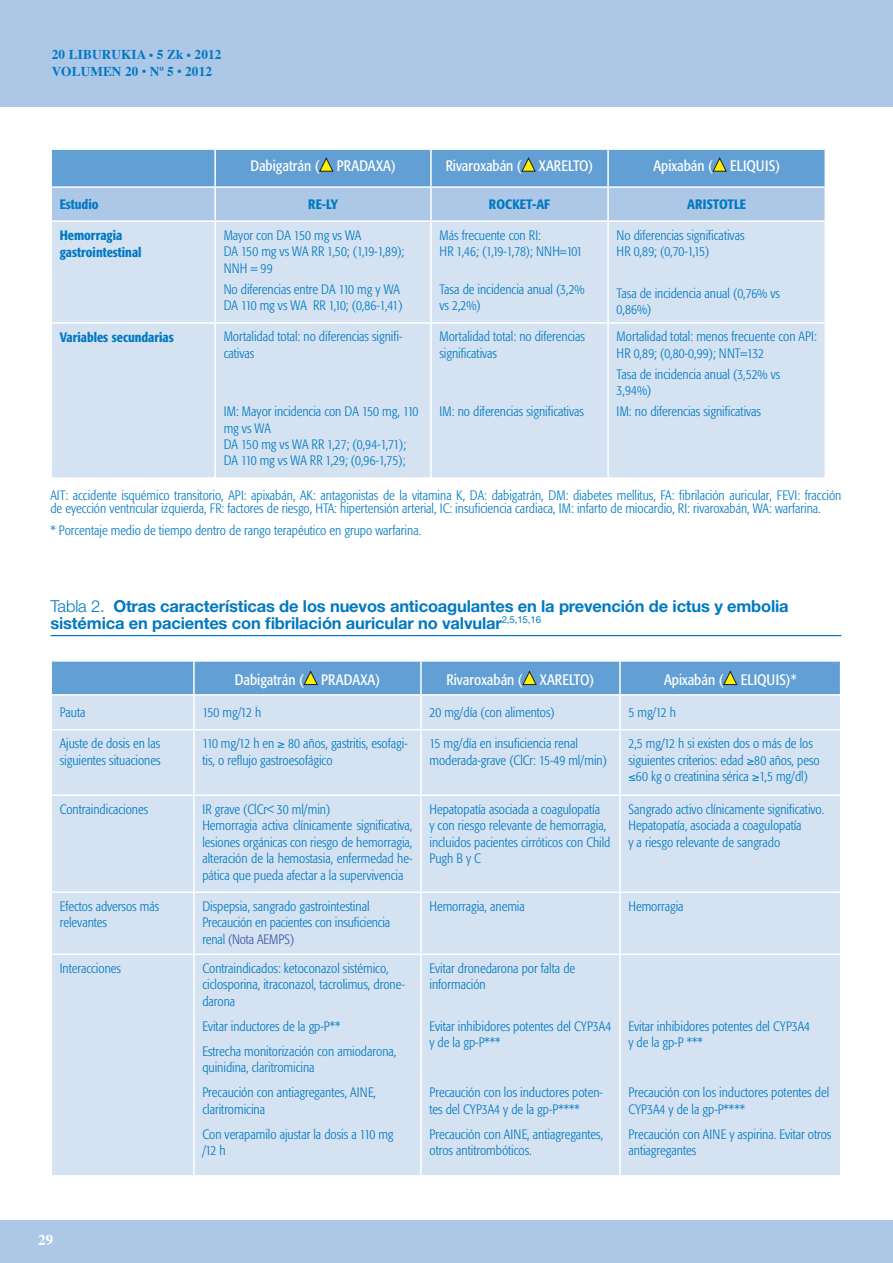
<style>
.page{position:relative;width:893px;height:1263px;background:#fff}
.page>*{position:absolute;margin:0;border:0;box-sizing:border-box;transform-origin:0 0}
.t1{font:700 16.5px/16.5px "Helvetica Neue";letter-spacing:-.01em;color:#0079c2}
.t2{font:condensed 15px "Formata";color:#fff}
.t3{font:700 15px "Times";color:#fff}
.t4{font:300 condensed 13.5px/16.5px "Formata";color:#0079c2}
.t5{font:500 condensed 13.5px/16.5px "Formata";color:#0079c2}
.t6{font:700 13.5px/16.2px "Times";letter-spacing:.01em;color:#0079c2}
.s1{font-size:12px}
.s2{font-weight:300}
.s3{color:#3d54a4}
</style>
<div class="page">
<div style="left:0;top:0;width:893px;height:106px;background:#adc7e7"></div>
<div style="left:0;top:1220px;width:893px;height:43px;background:#adc7e7"></div>
<hr style="left:50px;top:635px;width:791px;height:1px;background:#0079c2">
<div style="left:52px;top:222px;width:773px;height:255px;background:#d4e2f2"></div>
<hr style="left:214px;top:222px;width:2px;height:100px;background:#fff">
<hr style="left:430px;top:222px;width:2px;height:100px;background:#fff">
<hr style="left:607px;top:222px;width:2px;height:100px;background:#fff">
<hr style="left:50px;top:322px;width:165px;height:2px;background:#fff">
<hr style="left:215px;top:322px;width:216px;height:2px;background:#fff">
<hr style="left:214px;top:324px;width:2px;height:153px;background:#fff">
<hr style="left:431px;top:322px;width:177px;height:2px;background:#fff">
<hr style="left:430px;top:324px;width:2px;height:153px;background:#fff">
<hr style="left:608px;top:322px;width:218px;height:2px;background:#fff">
<hr style="left:607px;top:324px;width:2px;height:153px;background:#fff">
<svg style="left:51px;top:149px;width:774px;height:72px;background:#8bb5dd"></svg>
<div style="left:52px;top:696px;width:788px;height:479px;background:#d4e2f2"></div>
<hr style="left:193px;top:696px;width:2px;height:33px;background:#fff">
<hr style="left:420px;top:696px;width:2px;height:33px;background:#fff">
<hr style="left:619px;top:696px;width:2px;height:33px;background:#fff">
<hr style="left:50px;top:729px;width:144px;height:1px;background:#fff">
<hr style="left:194px;top:729px;width:227px;height:1px;background:#fff">
<hr style="left:193px;top:730px;width:2px;height:64px;background:#fff">
<hr style="left:421px;top:729px;width:199px;height:1px;background:#fff">
<hr style="left:420px;top:730px;width:2px;height:64px;background:#fff">
<hr style="left:620px;top:729px;width:221px;height:1px;background:#fff">
<hr style="left:619px;top:730px;width:2px;height:64px;background:#fff">
<hr style="left:50px;top:794px;width:144px;height:2px;background:#fff">
<hr style="left:194px;top:794px;width:227px;height:2px;background:#fff">
<hr style="left:193px;top:796px;width:2px;height:95px;background:#fff">
<hr style="left:421px;top:794px;width:199px;height:2px;background:#fff">
<hr style="left:420px;top:796px;width:2px;height:95px;background:#fff">
<hr style="left:620px;top:794px;width:221px;height:2px;background:#fff">
<hr style="left:619px;top:796px;width:2px;height:95px;background:#fff">
<hr style="left:50px;top:891px;width:144px;height:2px;background:#fff">
<hr style="left:194px;top:891px;width:227px;height:2px;background:#fff">
<hr style="left:193px;top:893px;width:2px;height:60px;background:#fff">
<hr style="left:421px;top:891px;width:199px;height:2px;background:#fff">
<hr style="left:420px;top:893px;width:2px;height:60px;background:#fff">
<hr style="left:620px;top:891px;width:221px;height:2px;background:#fff">
<hr style="left:619px;top:893px;width:2px;height:60px;background:#fff">
<hr style="left:50px;top:953px;width:144px;height:2px;background:#fff">
<hr style="left:194px;top:953px;width:227px;height:2px;background:#fff">
<hr style="left:193px;top:955px;width:2px;height:220px;background:#fff">
<hr style="left:421px;top:953px;width:199px;height:2px;background:#fff">
<hr style="left:420px;top:955px;width:2px;height:220px;background:#fff">
<hr style="left:620px;top:953px;width:221px;height:2px;background:#fff">
<hr style="left:619px;top:955px;width:2px;height:220px;background:#fff">
<svg style="left:51px;top:661px;width:790px;height:34px;background:#6ba4d4"></svg>
<p class="t6" style="left:52px;top:45px;width:171px">20 LIBURUKIA <span class="s1">•</span> 5 Zk <span class="s1">•</span> 2012<br>VOLUMEN 20 <span class="s1">•</span> Nº 5 <span class="s1">•</span> 2012</p>
<p class="t2" style="left:250px;top:157px;width:147px">Dabigatrán ( PRADAXA)</p>
<p class="t2" style="left:446px;top:157px;width:149px">Rivaroxabán ( XARELTO)</p>
<p class="t2" style="left:653px;top:157px;width:128px">Apixabán ( ELIQUIS)</p>
<p class="t5" style="left:60px;top:196px;width:40px">Estudio</p>
<p class="t5" style="left:308px;top:196px;width:31px">RE-LY</p>
<p class="t5" style="left:489px;top:196px;width:63px">ROCKET-AF</p>
<p class="t5" style="left:687px;top:196px;width:60px">ARISTOTLE</p>
<p class="t5" style="left:60px;top:227px;width:83px">Hemorragia gastrointestinal</p>
<p class="t4" style="left:224px;top:227px;width:182px">Mayor con DA 150 mg vs WA<br>DA 150 mg vs WA RR 1,50; (1,19-1,89);<br>NNH = 99</p>
<p class="t4" style="left:224px;top:281px;width:181px">No diferencias entre DA 110 mg y WA<br>DA 110 mg vs WA RR 1,10; (0,86-1,41)</p>
<p class="t4" style="left:617px;top:227px;width:129px">No diferencias significativas<br>HR 0,89; (0,70-1,15)</p>
<p class="t4" style="left:617px;top:285px;width:165px">Tasa de incidencia anual (0,76% vs<br>0,86%)</p>
<p class="t4" style="left:439px;top:227px;width:144px">Más frecuente con RI:<br>HR 1,46; (1,19-1,78); NNH=101</p>
<p class="t4" style="left:439px;top:281px;width:147px">Tasa de incidencia anual (3,2% vs 2,2%)</p>
<p class="t5" style="left:60px;top:329px;width:116px">Variables secundarias</p>
<p class="t4" style="left:224px;top:329px;width:180px">Mortalidad total: no diferencias signifi&shy;cativas</p>
<p class="t4" style="left:224px;top:403px;width:196px">IM: Mayor incidencia con DA 150 mg, 110 mg vs WA<br>DA 150 mg vs WA RR 1,27; (0,94-1,71);<br>DA 110 mg vs WA RR 1,29; (0,96-1,75);</p>
<p class="t4" style="left:439px;top:329px;width:147px">Mortalidad total: no diferencias significativas</p>
<p class="t4" style="left:439px;top:403px;width:146px">IM: no diferencias significativas</p>
<p class="t4" style="left:617px;top:329px;width:202px">Mortalidad total: menos frecuente con API:<br>HR 0,89; (0,80-0,99); NNT=132</p>
<p class="t4" style="left:617px;top:366px;width:165px">Tasa de incidencia anual (3,52% vs<br>3,94%)</p>
<p class="t4" style="left:617px;top:403px;width:146px">IM: no diferencias significativas</p>
<p class="t4" style="left:50px;top:488px;width:792px;line-height:13.5px">AIT: accidente isquémico transitorio, API: apixabán, AK: antagonistas de la vitamina K, DA: dabigatrán, DM: diabetes mellitus, FA: fibrilación auricular, FEVI: fracción de eyección ventricular izquierda, FR: factores de riesgo, HTA: hipertensión arterial, IC: insuficiencia cardiaca, IM: infarto de miocardio, RI: rivaroxabán, WA: warfarina.</p>
<p class="t4" style="left:50px;top:522px;width:372px">* Porcentaje medio de tiempo dentro de rango terapéutico en grupo warfarina.</p>
<p class="t1" style="left:50px;top:598px;width:740px"><span class="s2">Tabla 2.</span> Otras características de los nuevos anticoagulantes en la prevención de ictus y embolia sistémica en pacientes con fibrilación auricular no valvular<sup>2,5,15,16</sup></p>
<p class="t2" style="left:235px;top:671px;width:147px">Dabigatrán ( PRADAXA)</p>
<p class="t2" style="left:447px;top:671px;width:149px">Rivaroxabán ( XARELTO)</p>
<p class="t2" style="left:664px;top:671px;width:134px">Apixabán ( ELIQUIS)*</p>
<p class="t4" style="left:60px;top:704px;width:27px">Pauta</p>
<p class="t4" style="left:202px;top:704px;width:60px">150 mg/12 h</p>
<p class="t4" style="left:429px;top:704px;width:127px">20 mg/día (con alimentos)</p>
<p class="t4" style="left:628px;top:704px;width:49px">5 mg/12 h</p>
<p class="t4" style="left:60px;top:735px;width:102px">Ajuste de dosis en las siguientes situaciones</p>
<p class="t4" style="left:202px;top:735px;width:207px">110 mg/12 h en ≥ 80 años, gastritis, esofagi&shy;tis, o reflujo gastroesofágico</p>
<p class="t4" style="left:429px;top:735px;width:179px">15 mg/día en insuficiencia renal moderada-grave (ClCr: 15-49 ml/min)</p>
<p class="t4" style="left:628px;top:735px;width:193px">2,5 mg/12 h si existen dos o más de los siguientes criterios: edad ≥80 años, peso ≤60 kg o creatinina sérica ≥1,5 mg/dl)</p>
<p class="t4" style="left:60px;top:801px;width:90px">Contraindicaciones</p>
<p class="t4" style="left:202px;top:801px;width:212px">IR grave (ClCr&lt; 30 ml/min)<br>Hemorragia activa clínicamente significativa, lesiones orgánicas con riesgo de hemorragia, alteración de la hemostasia, enfermedad he&shy;pática que pueda afectar a la supervivencia</p>
<p class="t4" style="left:429px;top:801px;width:182px">Hepatopatía asociada a coagulopatía<br>y con riesgo relevante de hemorragia, incluidos pacientes cirróticos con Child<br>Pugh B y C</p>
<p class="t4" style="left:628px;top:801px;width:197px">Sangrado activo clínicamente significativo.<br>Hepatopatía, asociada a coagulopatía<br>y a riesgo relevante de sangrado</p>
<p class="t4" style="left:60px;top:898px;width:101px">Efectos adversos más relevantes</p>
<p class="t4" style="left:202px;top:898px;width:189px">Dispepsia, sangrado gastrointestinal<br>Precaución en pacientes con insuficiencia renal <span class="s3">(Nota AEMPS)</span></p>
<p class="t4" style="left:429px;top:898px;width:97px">Hemorragia, anemia</p>
<p class="t4" style="left:628px;top:898px;width:57px">Hemorragia</p>
<p class="t4" style="left:60px;top:960px;width:63px">Interacciones</p>
<p class="t4" style="left:202px;top:960px;width:204px">Contraindicados: ketoconazol sistémico, ciclosporina, itraconazol, tacrolimus, drone&shy;darona</p>
<p class="t4" style="left:202px;top:1014px;width:195px;line-height:25px">Evitar inductores de la gp-P**<br>Estrecha monitorización con amiodarona,</p>
<p class="t4" style="left:202px;top:1055px;width:175px;line-height:25px">quinidina, claritromicina<br>Precaución con antiagregantes, AINE,</p>
<p class="t4" style="left:202px;top:1097px;width:193px;line-height:25px">claritromicina<br>Con verapamilo ajustar la dosis a 110 mg</p>
<p class="t4" style="left:202px;top:1142px;width:25px">/12 h</p>
<p class="t4" style="left:429px;top:960px;width:147px">Evitar dronedarona por falta de información</p>
<p class="t4" style="left:429px;top:1018px;width:183px">Evitar inhibidores potentes del CYP3A4 y de la gp-P***</p>
<p class="t4" style="left:429px;top:1084px;width:175px">Precaución con los inductores poten&shy;tes del CYP3A4 y de la gp-P****</p>
<p class="t4" style="left:429px;top:1126px;width:175px">Precaución con AINE, antiagregantes, otros antitrombóticos.</p>
<p class="t4" style="left:628px;top:1018px;width:183px">Evitar inhibidores potentes del CYP3A4 y de la gp-P ***</p>
<p class="t4" style="left:628px;top:1084px;width:202px">Precaución con los inductores potentes del<br>CYP3A4 y de la gp-P****</p>
<p class="t4" style="left:628px;top:1126px;width:204px">Precaución con AINE y aspirina. Evitar otros antiagregantes</p>
<p class="t3" style="left:38px;top:1226px;width:17px">29</p>
</div>
